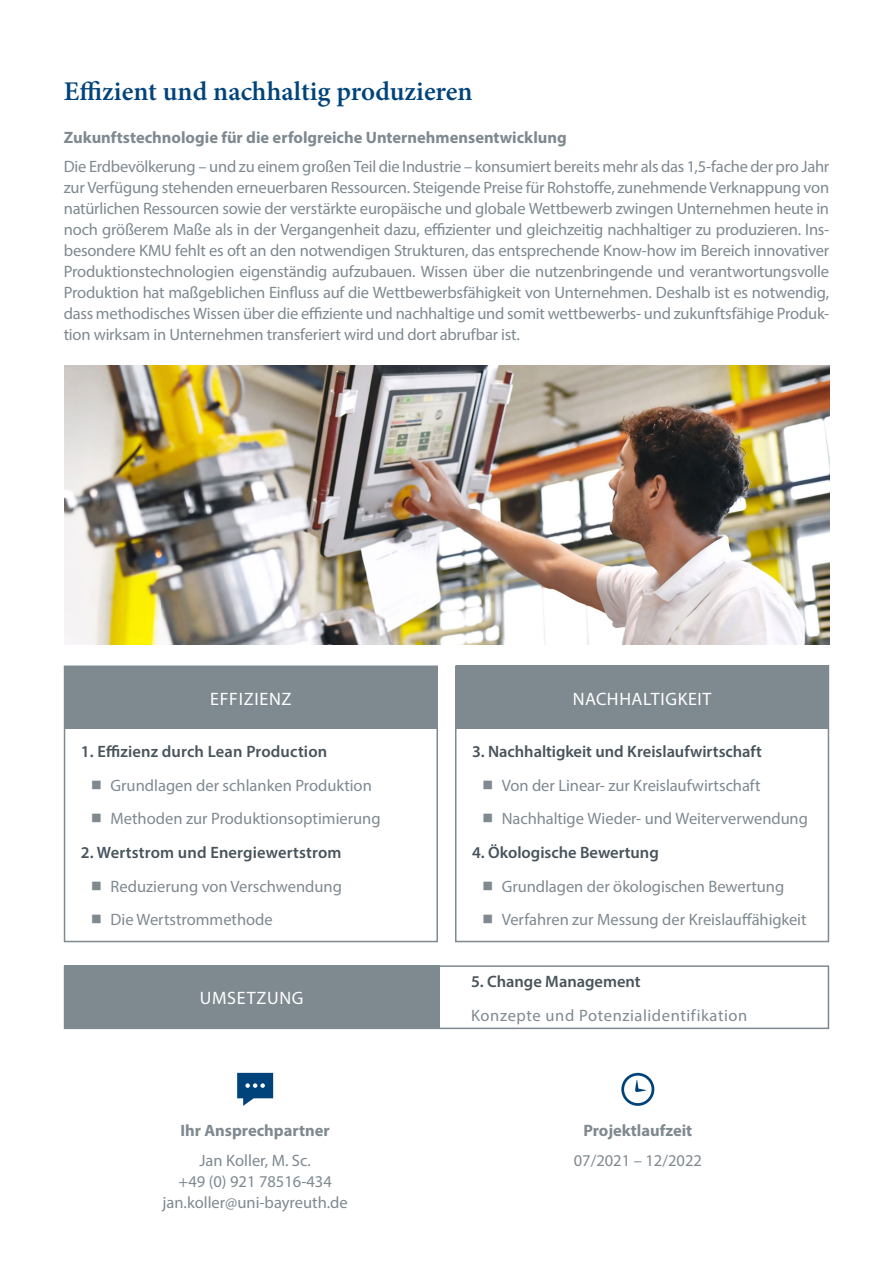
<style>
.page{position:relative;width:893px;height:1263px;background:#fff}
.page>*{position:absolute;margin:0;border:0;box-sizing:border-box;transform-origin:0 0}
.t1{font:600 27px "Minion Pro";color:#00437b}
.t2{font:18px "Myriad Pro";letter-spacing:.04em;color:#fff}
.t3{font:16.5px/21px "Myriad Pro";color:#7f8990}
.t4{font:600 16.5px "Myriad Pro";color:#48535b}
.t5{font:700 16.5px "Myriad Pro";color:#7f8990}
.t6{font:16.5px "Myriad Pro";letter-spacing:.035em;color:#7f8990}
</style>
<div class="page">
<img style="left:64px;top:366px;width:765px;height:278px">
<div style="left:456px;top:665px;width:372px;height:64px;background:#7f8990"></div>
<div style="left:65px;top:666px;width:372px;height:63px;background:#7f8990"></div>
<div style="left:64px;top:665px;width:374px;height:277px;border:2px solid #7f8990"></div>
<div style="left:455px;top:665px;width:374px;height:277px;border:2px solid #7f8990"></div>
<div style="left:64px;top:965px;width:765px;height:64px;border:2px solid #7f8990"></div>
<div style="left:456px;top:691px;width:372px;height:14px;background:#7f8990"></div>
<div style="left:64px;top:965px;width:375px;height:64px;background:#7f8990"></div>
<svg style="left:237px;top:1073px;width:36px;height:33px"></svg>
<svg style="left:621px;top:1073px;width:33px;height:33px"></svg>
<h1 class="t1" style="left:64px;top:73px;width:410px">Effizient und nachhaltig produzieren</h1>
<p class="t5" style="left:64px;top:126px;width:505px">Zukunftstechnologie für die erfolgreiche Unternehmensentwicklung</p>
<p class="t3" style="left:64px;top:156px;width:767px;text-align:justify">Die Erdbevölkerung – und zu einem großen Teil die Industrie – konsumiert bereits mehr als das 1,5-fache der pro Jahr zur Verfügung stehenden erneuerbaren Ressourcen. Steigende Preise für Rohstoffe, zunehmende Verknappung von natürlichen Ressourcen sowie der verstärkte europäische und globale Wettbewerb zwingen Unternehmen heute in noch größerem Maße als in der Vergangenheit dazu, effizienter und gleichzeitig nachhaltiger zu produzieren. Ins&shy;besondere KMU fehlt es oft an den notwendigen Strukturen, das entsprechende Know-how im Bereich innovativer Produktionstechnologien eigenständig aufzubauen. Wissen über die nutzenbringende und verantwortungsvolle Produktion hat maßgeblichen Einfluss auf die Wettbewerbsfähigkeit von Unternehmen. Deshalb ist es notwendig, dass methodisches Wissen über die effiziente und nachhaltige und somit wettbewerbs- und zukunftsfähige Produk&shy;tion wirksam in Unternehmen transferiert wird und dort abrufbar ist.</p>
<p class="t2" style="left:210px;top:687px;width:83px">EFFIZIENZ</p>
<p class="t2" style="left:573px;top:687px;width:140px">NACHHALTIGKEIT</p>
<p class="t4" style="left:81px;top:741px;width:248px">1. Effizienz durch Lean Production</p>
<p class="t3" style="left:111px;top:768px;width:272px;line-height:33.5px">Grundlagen der schlanken Produktion<br>Methoden zur Produktionsoptimierung</p>
<p class="t4" style="left:81px;top:842px;width:262px">2. Wertstrom und Energiewertstrom</p>
<p class="t3" style="left:111px;top:869px;width:233px;line-height:33.5px">Reduzierung von Verschwendung<br>Die Wertstrommethode</p>
<p class="t2" style="left:200px;top:986px;width:105px">UMSETZUNG</p>
<p class="t5" style="left:180px;top:1120px;width:151px">Ihr Ansprechpartner</p>
<p class="t3" style="left:162px;top:1149px;width:187px;text-align:center">Jan Koller, M. Sc.<br>+49 (0) 921 78516-434 jan.koller@uni-bayreuth.de</p>
<p class="t4" style="left:472px;top:741px;width:292px">3. Nachhaltigkeit und Kreislaufwirtschaft</p>
<p class="t3" style="left:502px;top:768px;width:308px;line-height:33.5px">Von der Linear- zur Kreislaufwirtschaft<br>Nachhaltige Wieder- und Weiterverwendung</p>
<p class="t4" style="left:472px;top:842px;width:188px">4. Ökologische Bewertung</p>
<p class="t3" style="left:502px;top:869px;width:306px;line-height:33.5px">Grundlagen der ökologischen Bewertung<br>Verfahren zur Messung der Kreislauffähigkeit</p>
<p class="t4" style="left:471px;top:971px;width:171px">5. Change Management</p>
<p class="t6" style="left:471px;top:1005px;width:278px">Konzepte und Potenzialidentifikation</p>
<p class="t5" style="left:583px;top:1120px;width:111px">Projektlaufzeit</p>
<p class="t3" style="left:574px;top:1149px;width:130px">07/2021 – 12/2022</p>
</div>
